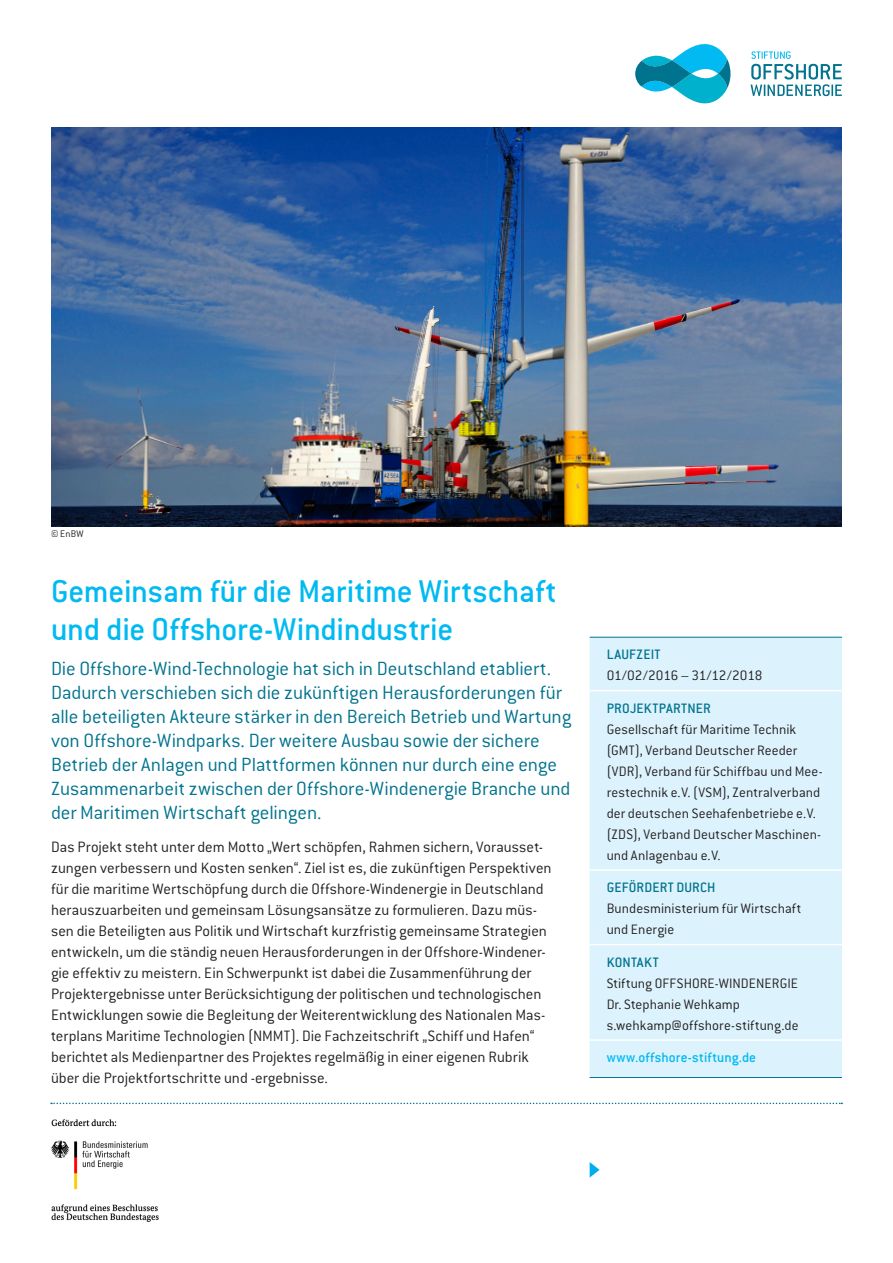
<style>
.page{position:relative;width:893px;height:1263px;background:#fff}
.page>*{position:absolute;margin:0;border:0;box-sizing:border-box;transform-origin:0 0}
.t1{font:500 34.5px/37.5px "Conduit ITC";letter-spacing:-.01em;color:#00baf1}
.t2{font:300 21px/24px "Conduit ITC";letter-spacing:-.005em;color:#00738e}
.t3{font:300 16.5px/21px "Conduit ITC";color:#231f20}
.t4{font:300 15px/21px "Conduit ITC";letter-spacing:.005em;color:#231f20}
.t5{font:500 15px "Conduit ITC";letter-spacing:.015em;color:#00738e}
.t6{font:500 15px "Conduit ITC";letter-spacing:.01em;color:#00baf1}
.t7{font:300 10.5px "Conduit ITC";color:#231f20}
</style>
<div class="page">
<svg style="left:751px;top:51px;width:91px;height:45px"></svg>
<svg style="left:635px;top:44px;width:95px;height:60px"></svg>
<img style="left:51px;top:128px;width:791px;height:398px">
<div style="left:590px;top:638px;width:252px;height:439px;background:#dcf2fc"></div>
<hr style="left:590px;top:690px;width:252px;height:1px;background:#fff">
<hr style="left:590px;top:869px;width:252px;height:2px;background:#fff">
<hr style="left:590px;top:944px;width:252px;height:1px;background:#fff">
<hr style="left:590px;top:1039px;width:252px;height:2px;background:#fff">
<hr style="left:590px;top:637px;width:252px;height:1px;background:#00738e">
<hr style="left:590px;top:1077px;width:252px;height:1px;background:#00738e">
<svg style="left:590px;top:1162px;width:10px;height:16px"></svg>
<img style="left:51px;top:1119px;width:108px;height:103px">
<svg style="left:51px;top:1103px;width:791px;height:1px"></svg>
<p class="t7" style="left:51px;top:528px;width:34px">© EnBW</p>
<p class="t1" style="left:51px;top:572px;width:507px">Gemeinsam für die Maritime Wirtschaft und die Offshore-Windindustrie</p>
<p class="t2" style="left:51px;top:656px;width:522px">Die Offshore-Wind-Technologie hat sich in Deutschland etabliert.<br>Dadurch verschieben sich die zukünftigen Herausforderungen für alle beteiligten Akteure stärker in den Bereich Betrieb und Wartung von Offshore-Windparks. Der weitere Ausbau sowie der sichere Betrieb der Anlagen und Plattformen können nur durch eine enge Zusammenarbeit zwischen der Offshore-Windenergie Branche und der Maritimen Wirtschaft gelingen.</p>
<p class="t3" style="left:51px;top:836px;width:502px">Das Projekt steht unter dem Motto „Wert schöpfen, Rahmen sichern, Vorausset&shy;zungen verbessern und Kosten senken“. Ziel ist es, die zukünftigen Perspektiven für die maritime Wertschöpfung durch die Offshore-Windenergie in Deutschland herauszuarbeiten und gemeinsam Lösungsansätze zu formulieren. Dazu müs&shy;sen die Beteiligten aus Politik und Wirtschaft kurzfristig gemeinsame Strategien entwickeln, um die ständig neuen Herausforderungen in der Offshore-Windener&shy;gie effektiv zu meistern. Ein Schwerpunkt ist dabei die Zusammenführung der Projektergebnisse unter Berücksichtigung der politischen und technologischen Entwicklungen sowie die Begleitung der Weiterentwicklung des Nationalen Mas&shy;terplans Maritime Technologien (NMMT). Die Fachzeitschrift „Schiff und Hafen“ berichtet als Medienpartner des Projektes regelmäßig in einer eigenen Rubrik über die Projektfortschritte und -ergebnisse.</p>
<p class="t5" style="left:607px;top:646px;width:55px">LAUFZEIT</p>
<p class="t4" style="left:607px;top:665px;width:157px">01/02/2016 – 31/12/2018</p>
<p class="t5" style="left:607px;top:699px;width:106px">PROJEKTPARTNER</p>
<p class="t4" style="left:607px;top:718px;width:217px">Gesellschaft für Maritime Technik (GMT), Verband Deutscher Reeder (VDR), Verband für Schiffbau und Mee&shy;restechnik e.V. (VSM), Zentralverband der deutschen Seehafenbetriebe e.V. (ZDS), Verband Deutscher Maschinen&shy;und Anlagenbau e.V.</p>
<p class="t5" style="left:607px;top:879px;width:110px">GEFÖRDERT DURCH</p>
<p class="t4" style="left:607px;top:898px;width:196px">Bundesministerium für Wirtschaft</p>
<p class="t4" style="left:607px;top:919px;width:69px">und Energie</p>
<p class="t5" style="left:607px;top:953px;width:54px">KONTAKT</p>
<p class="t4" style="left:607px;top:972px;width:193px">Stiftung OFFSHORE-WINDENERGIE</p>
<p class="t4" style="left:607px;top:993px;width:135px">Dr. Stephanie Wehkamp</p>
<p class="t4" style="left:607px;top:1014px;width:193px">s.wehkamp@offshore-stiftung.de</p>
<p class="t6" style="left:607px;top:1049px;width:151px">www.offshore-stiftung.de</p>
</div>
